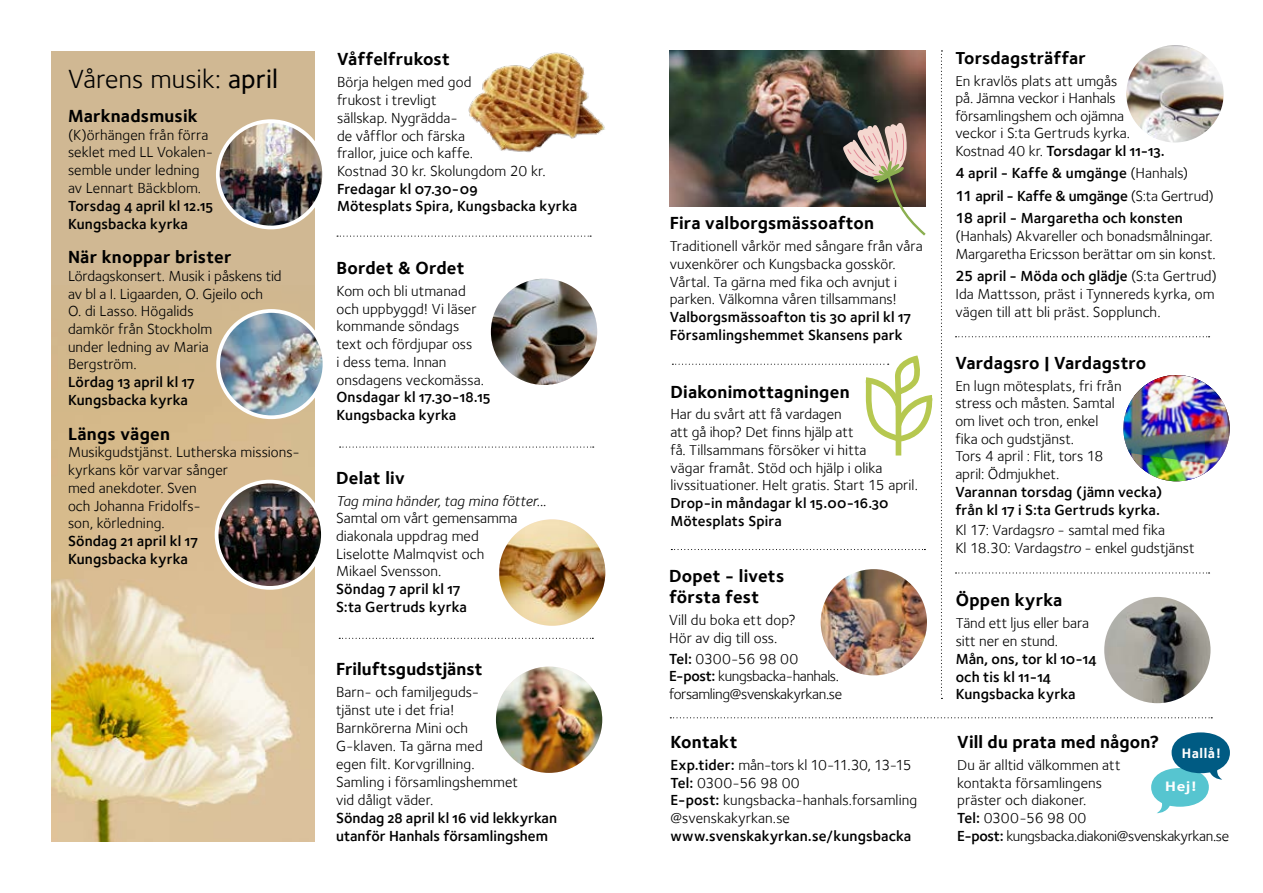
<style>
.page{position:relative;width:1263px;height:893px;background:#fff}
.page>*{position:absolute;margin:0;border:0;box-sizing:border-box;transform-origin:0 0}
.t1{font:27px "Foundry Sterling";letter-spacing:.005em;color:#000}
.t2{font:700 18px/21px "Foundry Sterling";letter-spacing:.01em;color:#000}
.t3{font:700 17.85px "Foundry Sterling";letter-spacing:.005em;color:#000}
.t4{font:15px/17.7px "Foundry Sterling";color:#000}
.t5{font:15px/17.7px "Foundry Sterling Demi OSF";letter-spacing:.005em;color:#000}
.t6{font:15px/17.7px "Foundry Sterling";letter-spacing:-.025em;color:#000}
.t7{font:15px/17.7px "Foundry Sterling Book OSF";letter-spacing:-.005em;color:#000}
.t8{font:italic 15px "Foundry Sterling";letter-spacing:.005em;color:#000}
.t9{font:600 15px "Foundry Sterling";letter-spacing:.01em;color:#000}
.t10{font:14.85px/17.9px "Foundry Sterling Demi OSF";letter-spacing:.01em;color:#000}
.t11{font:700 14.1px "Foundry Sterling";letter-spacing:.04em;color:#fff}
.t12{font:700 14.1px "Foundry Sterling";letter-spacing:.04em;color:#fff;scale:1.15 1}
.s1{font-weight:500}
.s2{font-family:"Foundry Sterling Book OSF"}
.s3{font-family:"Foundry Sterling Demi OSF"}
.s4{font-family:"Foundry Sterling"}
.s5{font-family:"Foundry Sterling";font-weight:600}
.s6{font-weight:600}
.s7{font-style:italic}
</style>
<div class="page">
<svg style="left:337px;top:236px;width:254px;height:1px"></svg>
<img style="left:1222px;top:400px;width:8px;height:56px">
<img style="left:1154px;top:46px;width:69px;height:60px">
<div style="left:1122px;top:41px;width:106px;height:106px;border:4px solid #fff;border-radius:50%"></div>
<svg style="left:340px;top:446px;width:254px;height:2px"></svg>
<svg style="left:339px;top:638px;width:254px;height:1px"></svg>
<img style="left:468px;top:52px;width:137px;height:101px">
<div style="left:1151px;top:768px;width:58px;height:39px;background:#56c5d0;border-radius:50%"></div>
<svg style="left:1156px;top:799px;width:15px;height:14px"></svg>
<div style="left:1171px;top:732px;width:59px;height:41px;background:#005b83;border-radius:50%"></div>
<img style="left:496px;top:667px;width:106px;height:106px;border-radius:53px">
<img style="left:491px;top:279px;width:106px;height:106px;border-radius:53px">
<div style="left:51px;top:51px;width:264px;height:791px;background:#d0b893"></div>
<img style="left:51px;top:309px;width:264px;height:533px">
<img style="left:218px;top:121px;width:106px;height:106px;border-radius:53px">
<div style="left:216px;top:119px;width:110px;height:110px;border:4px solid #fff;border-radius:50%"></div>
<img style="left:218px;top:311px;width:106px;height:106px;border-radius:53px">
<div style="left:216px;top:309px;width:110px;height:110px;border:4px solid #fff;border-radius:50%"></div>
<img style="left:217px;top:482px;width:106px;height:106px;border-radius:53px">
<div style="left:215px;top:480px;width:110px;height:110px;border:4px solid #fff;border-radius:50%"></div>
<img style="left:499px;top:519px;width:106px;height:107px">
<svg style="left:670px;top:50px;width:552px;height:730px"></svg>
<h1 class="t1" style="left:68px;top:63px;width:211px">Vårens musik: <span class="s1">april</span></h1>
<p class="t2" style="left:68px;top:105px;width:131px">Marknadsmusik</p>
<p class="t4" style="left:68px;top:126px;width:147px">(K)örhängen från förra seklet med LL Vokalen&shy;semble under ledning av Lennart Bäckblom.</p>
<p class="t5" style="left:68px;top:197px;width:147px">Torsdag 4 april kl 12.15<br>Kungsbacka kyrka</p>
<p class="t2" style="left:68px;top:246px;width:165px">När knoppar brister</p>
<p class="t4" style="left:68px;top:267px;width:215px">Lördagskonsert. Musik i påskens tid av bl a I. Ligaarden, O. Gjeilo och<br>O. di Lasso. Högalids<br>damkör från Stockholm<br>under ledning av Maria<br>Bergström.</p>
<p class="t5" style="left:68px;top:373px;width:128px">Lördag 13 april kl 17<br>Kungsbacka kyrka</p>
<p class="t2" style="left:68px;top:423px;width:103px">Längs vägen</p>
<p class="t4" style="left:68px;top:443px;width:231px">Musikgudstjänst. Lutherska missions&shy;kyrkans kör varvar sånger<br>med anekdoter. Sven<br>och Johanna Fridolfs-<br>son, körledning.</p>
<p class="t5" style="left:68px;top:532px;width:131px">Söndag 21 april kl 17<br>Kungsbacka kyrka</p>
<p class="t2" style="left:337px;top:49px;width:115px">Våffelfrukost</p>
<p class="t4" style="left:337px;top:73px;width:210px">Börja <span class="s2">helgen</span> med god<br>frukost i trevligt<br>sällskap. Nygrädda-<br>de våfflor och färska<br>frallor, juice och kaffe.<br>Kostnad 30 kr. Skolungdom 20 kr.</p>
<p class="t5" style="left:337px;top:180px;width:242px">Fredagar kl 07.30-09<br>Mötesplats Spira, Kungsbacka kyrka</p>
<p class="t2" style="left:336px;top:257px;width:130px">Bordet &amp; Ordet</p>
<p class="t4" style="left:336px;top:282px;width:149px">Kom och bli utmanad och uppbyggd! Vi läser kommande söndags text och fördjupar oss<br>i dess tema. Innan onsdagens veckomässa.</p>
<p class="t5" style="left:336px;top:388px;width:156px">Onsdagar kl 17.30-18.15<br>Kungsbacka kyrka</p>
<p class="t2" style="left:336px;top:467px;width:70px">Delat liv</p>
<p class="t8" style="left:336px;top:492px;width:212px">Tag mina händer, tag mina fötter...</p>
<p class="t4" style="left:336px;top:509px;width:183px">Samtal om vårt gemensamma diakonala uppdrag med<br>Liselotte Malmqvist och<br>Mikael Svensson.</p>
<p class="t5" style="left:336px;top:580px;width:132px">Söndag 7 april kl 17<br>S:ta Gertruds kyrka</p>
<p class="t2" style="left:336px;top:658px;width:148px">Friluftsgudstjänst</p>
<p class="t4" style="left:336px;top:683px;width:183px">Barn- och familjeguds-<br>tjänst ute i det fria!<br>Barnkörerna Mini och<br>G-klaven. Ta gärna med<br>egen filt. Korvgrillning.<br>Samling i församlingshemmet vid dåligt väder.</p>
<p class="t5" style="left:336px;top:809px;width:222px">Söndag 28 april kl 16 vid lekkyrkan utanför Hanhals församlingshem</p>
<p class="t2" style="left:670px;top:212px;width:206px">Fira valborgsmässoafton</p>
<p class="t4" style="left:670px;top:237px;width:255px">Traditionell vårkör med sångare från våra vuxenkörer och Kungsbacka gosskör.<br>Vårtal. Ta gärna med fika och avnjut i parken. Välkomna våren tillsammans!</p>
<p class="t5" style="left:670px;top:308px;width:243px">Valborgsmässoafton tis 30 april kl 17<br>Församlingshemmet Skansens park</p>
<p class="t2" style="left:670px;top:381px;width:181px">Diakonimottagningen</p>
<p class="t4" style="left:670px;top:405px;width:249px">Har du svårt att få vardagen<br>att gå ihop? Det finns hjälp att<br>få. Tillsammans försöker vi hitta<br>vägar framåt. Stöd och hjälp i olika livssituationer. Helt gratis. Start 15 april.</p>
<p class="t10" style="left:670px;top:494px;width:220px">Drop-in måndagar kl 15.00-16.30<br>Mötesplats Spira</p>
<p class="t2" style="left:669px;top:565px;width:117px">Dopet - livets första fest</p>
<p class="t4" style="left:669px;top:611px;width:128px">Vill du boka ett dop?<br>Hör av dig till oss.</p>
<p class="t6" style="left:669px;top:650px;width:175px"><span class="s3">Tel:</span> 0300-56 98 00<br><span class="s3">E-post:</span> kungsbacka-hanhals. forsamling@svenskakyrkan.se</p>
<p class="t2" style="left:670px;top:731px;width:69px">Kontakt</p>
<p class="t4" style="left:670px;top:756px;width:248px"><span class="s3">Exp.tider:</span> mån-tors kl 10-11.30, 13-15<br><span class="s3">Tel:</span> 0300-56 98 00<br><span class="s3">E-post:</span> kungsbacka-hanhals.forsamling @svenskakyrkan.se</p>
<p class="t5" style="left:670px;top:826px;width:242px">www.svenskakyrkan.se/kungsbacka</p>
<p class="t3" style="left:955px;top:47px;width:132px">Torsdagsträffar</p>
<p class="t4" style="left:955px;top:72px;width:176px">En kravlös plats att umgås på. Jämna veckor i Hanhals församlingshem och ojämna veckor i S:ta Gertruds kyrka.</p>
<p class="t5" style="left:955px;top:140px;width:260px;line-height:22.2px"><span class="s4">Kostnad 40 kr.</span> Torsdagar kl 11-13.<br><span class="s5">4 april</span> - Kaffe &amp; umgänge <span class="s4">(Hanhals)<br></span><span class="s5">11 april</span> - Kaffe &amp; umgänge <span class="s4">(S:ta Gertrud)</span></p>
<p class="t9" style="left:955px;top:209px;width:229px">18 april - Margaretha och konsten</p>
<p class="t4" style="left:955px;top:227px;width:262px">(Hanhals) Akvareller och bonadsmålningar.<br>Margaretha Ericsson berättar om sin konst.</p>
<p class="t4" style="left:955px;top:267px;width:263px"><span class="s6">25 april - Möda och glädje</span> (S:ta Gertrud)<br>Ida Mattsson, präst i Tynnereds kyrka, om vägen till att bli präst. Sopplunch.</p>
<p class="t2" style="left:955px;top:352px;width:193px">Vardagsro | Vardagstro</p>
<p class="t4" style="left:955px;top:377px;width:168px">En lugn mötesplats, fri från stress och måsten. Samtal om livet och tron, enkel fika och gudstjänst.<br>Tors 4 april : Flit, tors 18 april: Ödmjukhet.</p>
<p class="t5" style="left:955px;top:483px;width:208px">Varannan torsdag (jämn vecka) från kl 17 i S:ta Gertruds kyrka.</p>
<p class="t4" style="left:955px;top:521px;width:241px">Kl 17: Vardags<span class="s7">ro</span> - samtal med fika<br>Kl 18.30: Vardags<span class="s7">tro</span> - enkel gudstjänst</p>
<p class="t2" style="left:956px;top:590px;width:108px">Öppen kyrka</p>
<p class="t7" style="left:956px;top:614px;width:135px">Tänd ett ljus eller bara sitt ner en stund.</p>
<p class="t5" style="left:956px;top:650px;width:142px">Mån, ons, tor kl 10-14 och tis kl 11-14<br>Kungsbacka kyrka</p>
<p class="t2" style="left:957px;top:731px;width:203px">Vill du prata med någon?</p>
<p class="t4" style="left:957px;top:756px;width:273px">Du är alltid välkommen att<br>kontakta församlingens<br>präster och diakoner.<br><span class="s3">Tel:</span> 0300-56 98 00<br><span class="s3">E-post:</span> kungsbacka.diakoni@svenskakyrkan.se</p>
<p class="t11" style="left:1182px;top:745px;width:41px">Hallå!</p>
<p class="t12" style="left:1165px;top:778px;width:29px">Hej!</p>
</div>
